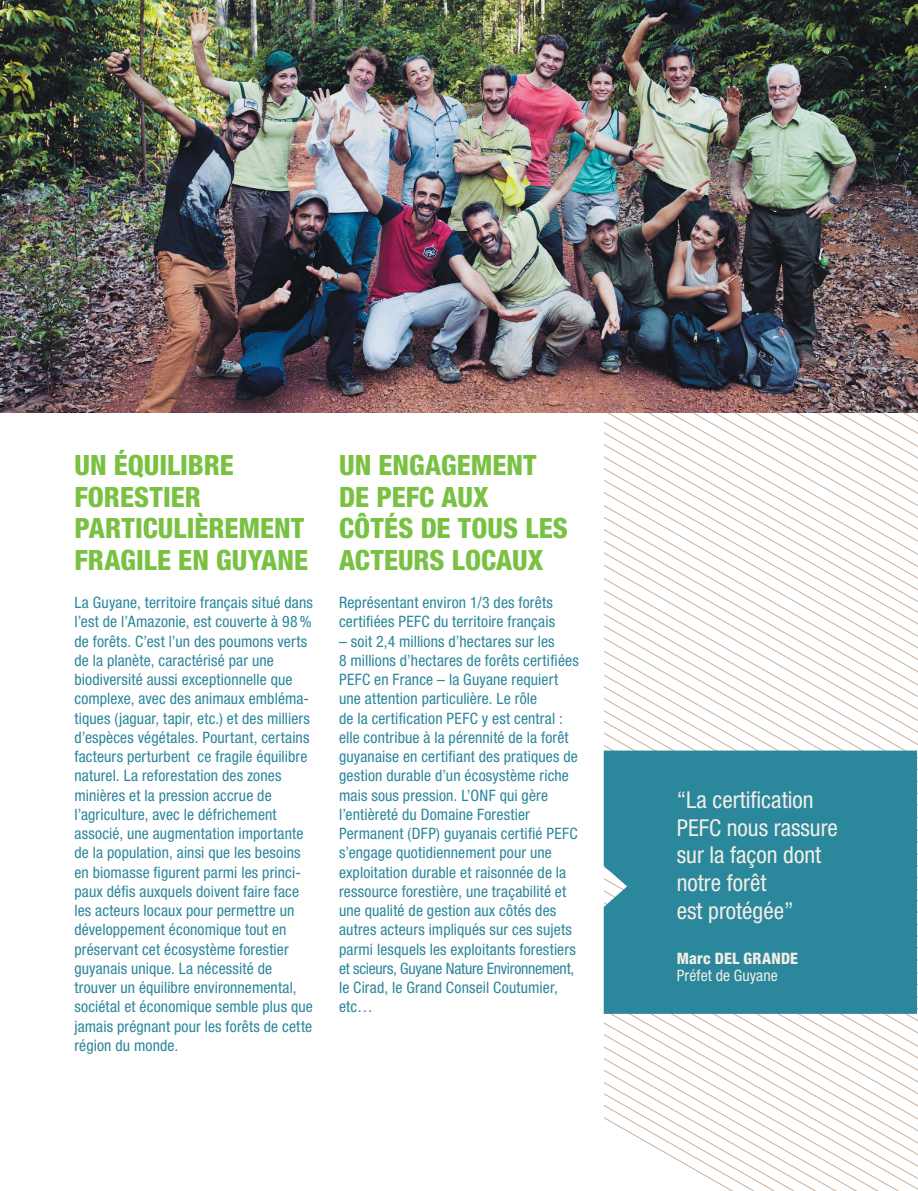
<style>
.page{position:relative;width:918px;height:1191px;background:#fff}
.page>*{position:absolute;margin:0;border:0;box-sizing:border-box;transform-origin:0 0}
._10_sous-titre{font:800 condensed 28px/31.5px "Helvetica Neue LT Std";color:#79c142}
.t1{font:condensed 23.28px/27.7px "Helvetica Neue LT Std";color:#f1efe6}
._30_texte-courant{font:condensed 15.75px/19.2px "Helvetica Neue LT Std";letter-spacing:.01em;color:#2b879c}
.t2{font:condensed 15.75px/17.5px "Helvetica Neue LT Std";letter-spacing:.005em;color:#f1efe6}
.s1{font-weight:800}
</style>
<div class="page">
<svg style="left:604px;top:591px;width:314px;height:82px"></svg>
<svg style="left:604px;top:413px;width:314px;height:178px"></svg>
<svg style="left:603px;top:673px;width:315px;height:289px"></svg>
<svg style="left:603px;top:962px;width:315px;height:83px"></svg>
<svg style="left:604px;top:1045px;width:314px;height:146px"></svg>
<img style="left:0;top:0;width:918px;height:413px">
<div style="left:604px;top:750px;width:313px;height:263px;background:#2b879c"></div>
<p class="_10_sous-titre" style="left:74px;top:449px;width:235px">UN ÉQUILIBRE<br>FORESTIER<br>PARTICULIÈREMENT<br>FRAGILE EN GUYANE</p>
<p class="_10_sous-titre" style="left:339px;top:449px;width:230px">UN ENGAGEMENT<br>DE PEFC AUX<br>CÔTÉS DE TOUS LES<br>ACTEURS LOCAUX</p>
<p class="_30_texte-courant" style="left:74px;top:593px;width:240px">La Guyane, territoire français situé dans l’est de l’Amazonie, est couverte à 98% de forêts. C’est l’un des poumons verts de la planète, caractérisé par une biodiversité aussi exceptionnelle que complexe, avec des animaux embléma&shy;tiques (jaguar, tapir, etc.) et des milliers d’espèces végétales. Pourtant, certains facteurs perturbent ce fragile équilibre naturel. La reforestation des zones minières et la pression accrue de l’agriculture, avec le défrichement associé, une augmentation importante de la population, ainsi que les besoins en biomasse figurent parmi les princi&shy;paux défis auxquels doivent faire face les acteurs locaux pour permettre un développement économique tout en préservant cet écosystème forestier guyanais unique. La nécessité de trouver un équilibre environnemental, sociétal et économique semble plus que jamais prégnant pour les forêts de cette région du monde.</p>
<p class="_30_texte-courant" style="left:339px;top:593px;width:218px">Représentant environ 1/3 des forêts certifiées PEFC du territoire français</p>
<p class="_30_texte-courant" style="left:339px;top:631px;width:241px">– soit 2,4 millions d’hectares sur les<br>8 millions d’hectares de forêts certifiées PEFC en France – la Guyane requiert une attention particulière. Le rôle<br>de la certification PEFC y est central : elle contribue à la pérennité de la forêt guyanaise en certifiant des pratiques de gestion durable d’un écosystème riche mais sous pression. L’ONF qui gère l’entièreté du Domaine Forestier Permanent (DFP) guyanais certifié PEFC s’engage quotidiennement pour une exploitation durable et raisonnée de la ressource forestière, une traçabilité et une qualité de gestion aux côtés des autres acteurs impliqués sur ces sujets parmi lesquels les exploitants forestiers et scieurs, Guyane Nature Environnement, le Cirad, le Grand Conseil Coutumier, etc…</p>
<p class="t1" style="left:677px;top:785px;width:163px">“La certification<br>PEFC nous rassure sur la façon dont notre forêt<br>est protégée”</p>
<p class="t2" style="left:677px;top:949px;width:123px"><span class="s1">Marc DEL GRANDE<br></span>Préfet de Guyane</p>
</div>
